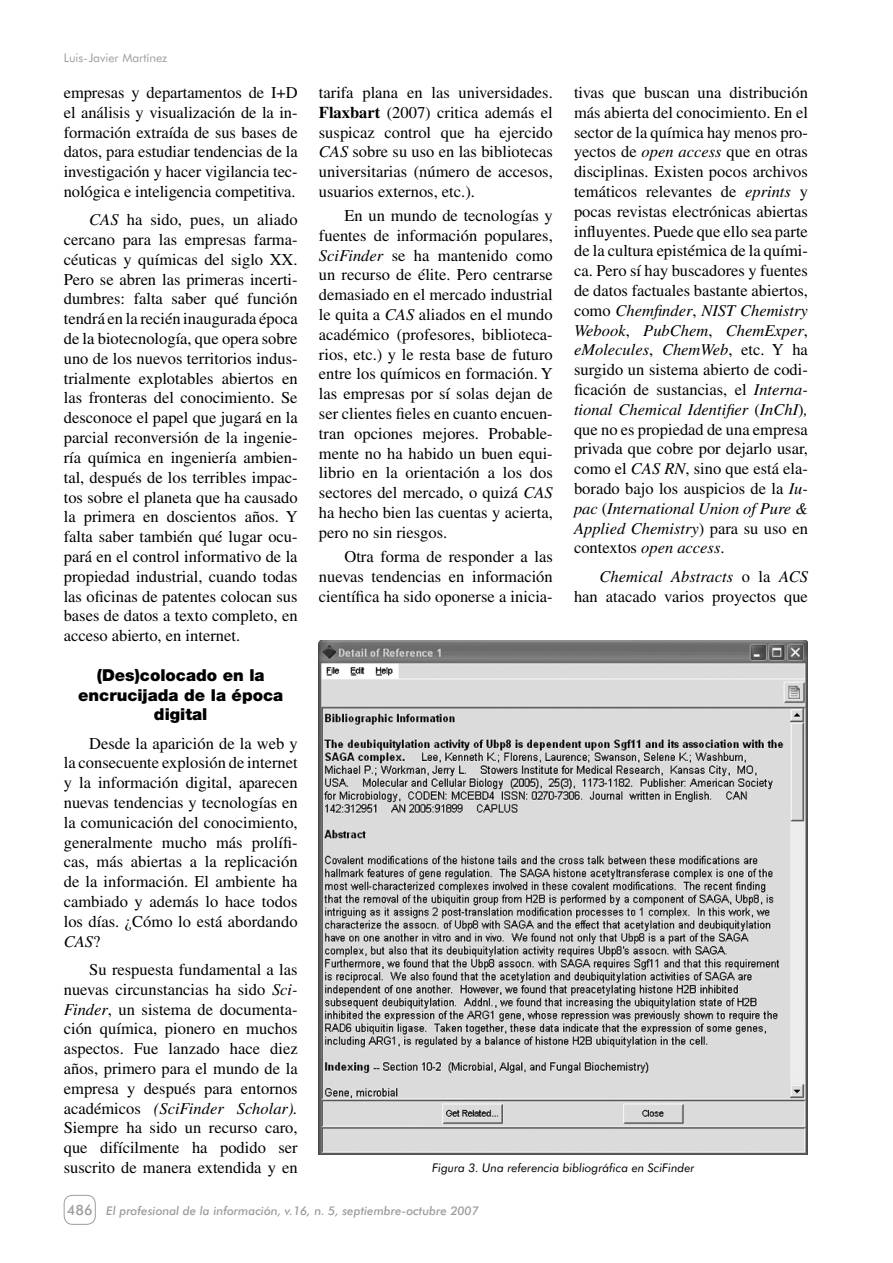
<style>
.page{position:relative;width:893px;height:1263px;background:#fff}
.page>*{position:absolute;margin:0;border:0;box-sizing:border-box;transform-origin:0 0}
.t1{font:16.5px/19.8px "Times";color:#000;text-align:justify}
.t2{font:900 16.5px/19.8px "Helvetica Neue";color:#000;text-align:center}
.t3{font:500 14.25px "Futura BT";color:#9c9d9f}
.t4{font:italic 500 12px "Futura BT";color:#9c9d9f}
.t5{font:italic 12px "Futura BT";color:#000}
.t6{font:12px "Futura BT";color:#9c9d9f}
.s1{font-style:italic}
.s2{font-weight:700}
</style>
<div class="page">
<div style="left:64px;top:1195px;width:32px;height:30px;border:1px solid #9c9d9f;border-radius:9px"></div>
<img style="left:319px;top:640px;width:488px;height:514px">
<p class="t6" style="left:64px;top:51px;width:105px">Luis-Javier Martínez</p>
<p class="t1" style="left:64px;top:82px;width:235px">empresas y departamentos de I+D el análisis y visualización de la in&shy;formación extraída de sus bases de datos, para estudiar tendencias de la investigación y hacer vigilancia tec&shy;nológica e inteligencia competitiva.</p>
<p class="t1" style="left:64px;top:210px;width:235px;text-indent:26px"><span class="s1">CAS</span> ha sido, pues, un aliado cercano para las empresas farma&shy;céuticas y químicas del siglo XX.<br>Pero se abren las primeras incerti&shy;dumbres: falta saber qué función tendrá en la recién inaugurada época de la biotecnología, que opera sobre uno de los nuevos territorios indus&shy;trialmente explotables abiertos en las fronteras del conocimiento. Se desconoce el papel que jugará en la parcial reconversión de la ingenie&shy;ría química en ingeniería ambien&shy;tal, después de los terribles impac&shy;tos sobre el planeta que ha causado la primera en doscientos años. Y falta saber también qué lugar ocu&shy;pará en el control informativo de la propiedad industrial, cuando todas las oficinas de patentes colocan sus bases de datos a texto completo, en acceso abierto, en internet.</p>
<p class="t2" style="left:78px;top:665px;width:207px">(Des)colocado en la encrucijada de la época digital</p>
<p class="t1" style="left:64px;top:733px;width:235px;text-indent:26px">Desde la aparición de la web y la consecuente explosión de internet y la información digital, aparecen nuevas tendencias y tecnologías en la comunicación del conocimiento, generalmente mucho más prolífi&shy;cas, más abiertas a la replicación de la información. El ambiente ha cambiado y además lo hace todos los días. ¿Cómo lo está abordando <span class="s1">CAS</span>?</p>
<p class="t1" style="left:64px;top:959px;width:235px;text-indent:26px">Su respuesta fundamental a las nuevas circunstancias ha sido <span class="s1">Sci-Finder</span>, un sistema de documenta&shy;ción química, pionero en muchos aspectos. Fue lanzado hace diez años, primero para el mundo de la empresa y después para entornos académicos <span class="s1">(SciFinder Scholar).<br></span>Siempre ha sido un recurso caro, que difícilmente ha podido ser suscrito de manera extendida y en</p>
<p class="t1" style="left:319px;top:82px;width:235px">tarifa plana en las universidades.<br><span class="s2">Flaxbart</span> (2007) critica además el suspicaz control que ha ejercido <span class="s1">CAS</span> sobre su uso en las bibliotecas universitarias (número de accesos, usuarios externos, etc.).</p>
<p class="t1" style="left:319px;top:205px;width:235px;text-indent:26px">En un mundo de tecnologías y fuentes de información populares, <span class="s1">SciFinder</span> se ha mantenido como un recurso de élite. Pero centrarse demasiado en el mercado industrial le quita a <span class="s1">CAS</span> aliados en el mundo académico (profesores, biblioteca&shy;rios, etc.) y le resta base de futuro entre los químicos en formación. Y las empresas por sí solas dejan de ser clientes fieles en cuanto encuen&shy;tran opciones mejores. Probable&shy;mente no ha habido un buen equi&shy;librio en la orientación a los dos sectores del mercado, o quizá <span class="s1">CAS </span>ha hecho bien las cuentas y acierta, pero no sin riesgos.</p>
<p class="t1" style="left:319px;top:546px;width:235px;text-indent:26px">Otra forma de responder a las nuevas tendencias en información científica ha sido oponerse a inicia-</p>
<p class="t1" style="left:574px;top:82px;width:235px">tivas que buscan una distribución más abierta del conocimiento. En el sector de la química hay menos pro&shy;yectos de <span class="s1">open access</span> que en otras disciplinas. Existen pocos archivos temáticos relevantes de <span class="s1">eprints</span> y pocas revistas electrónicas abiertas influyentes. Puede que ello sea parte de la cultura epistémica de la quími&shy;ca. Pero sí hay buscadores y fuentes de datos factuales bastante abiertos, como <span class="s1">Chemfinder</span>, <span class="s1">NIST Chemistry Webook</span>, <span class="s1">PubChem</span>, <span class="s1">ChemExper</span>, <span class="s1">eMolecules</span>, <span class="s1">ChemWeb</span>, etc. Y ha surgido un sistema abierto de codi&shy;ficación de sustancias, el <span class="s1">Interna&shy;tional Chemical Identifier</span> (<span class="s1">InChI</span>)<span class="s1">, </span>que no es propiedad de una empresa privada que cobre por dejarlo usar, como el <span class="s1">CAS RN</span>, sino que está ela&shy;borado bajo los auspicios de la <span class="s1">Iu&shy;pac</span> (<span class="s1">International Union of Pure &amp; Applied Chemistry</span>) para su uso en contextos <span class="s1">open access</span>.</p>
<p class="t1" style="left:574px;top:566px;width:235px;text-align:right"><span class="s1">Chemical Abstracts</span> o la <span class="s1">ACS </span>han atacado varios proyectos que</p>
<p class="t5" style="left:432px;top:1161px;width:264px">Figura 3. Una referencia bibliográfica en SciFinder</p>
<p class="t3" style="left:67px;top:1201px;width:27px">486</p>
<p class="t4" style="left:106px;top:1203px;width:374px">El profesional de la información, v.16, n. 5, septiembre-octubre 2007</p>
</div>
